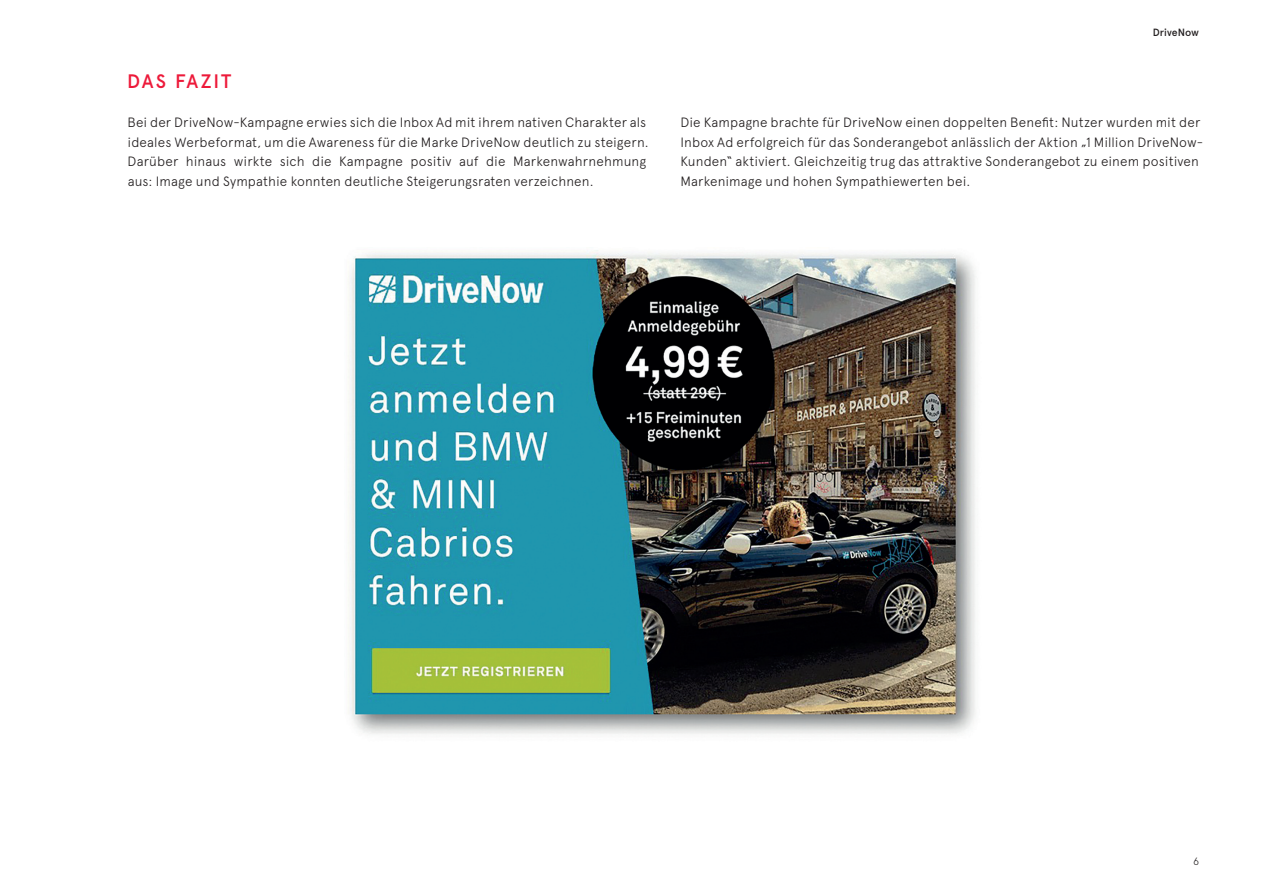
<style>
.page{position:relative;width:1263px;height:893px;background:#fff}
.page>*{position:absolute;margin:0;border:0;box-sizing:border-box;transform-origin:0 0}
.Headlines___Apercu_V{font:500 19.5px "Apercu";letter-spacing:.09em;color:#ed1a3a}
.Fließtext_Blocksatz{font:300 13.5px/19.5px "Apercu";letter-spacing:.01em;color:#231f20}
.Kopfzeile{font:500 10.5px "Apercu";color:#231f20}
.t1{font:300 10.5px "Apercu";color:#231f20}
</style>
<div class="page">
<img style="left:348px;top:250px;width:628px;height:484px">
<p class="Headlines___Apercu_V" style="left:127px;top:70px;width:106px">DAS FAZIT</p>
<p class="Fließtext_Blocksatz" style="left:128px;top:113px;width:520px">Bei der DriveNow-Kampagne erwies sich die Inbox Ad mit ihrem nativen Charakter als</p>
<p class="Fließtext_Blocksatz" style="left:128px;top:132px;width:523px">ideales Werbeformat, um die Awareness für die Marke DriveNow deutlich zu steigern.</p>
<p class="Fließtext_Blocksatz" style="left:128px;top:152px;width:520px">Darüber hinaus wirkte sich die Kampagne positiv auf die Markenwahrnehmung aus: Image und Sympathie konnten deutliche Steigerungsraten verzeichnen.</p>
<p class="Kopfzeile" style="left:1153px;top:26px;width:48px">DriveNow</p>
<p class="Fließtext_Blocksatz" style="left:680px;top:113px;width:524px">Die Kampagne brachte für DriveNow einen doppelten Benefit: Nutzer wurden mit der Inbox Ad erfolgreich für das Sonderangebot anlässlich der Aktion „1 Million DriveNow-Kunden“ aktiviert. Gleichzeitig trug das attraktive Sonderangebot zu einem positiven Markenimage und hohen Sympathiewerten bei.</p>
<p class="t1" style="left:1193px;top:855px;width:8px">6</p>
</div>
